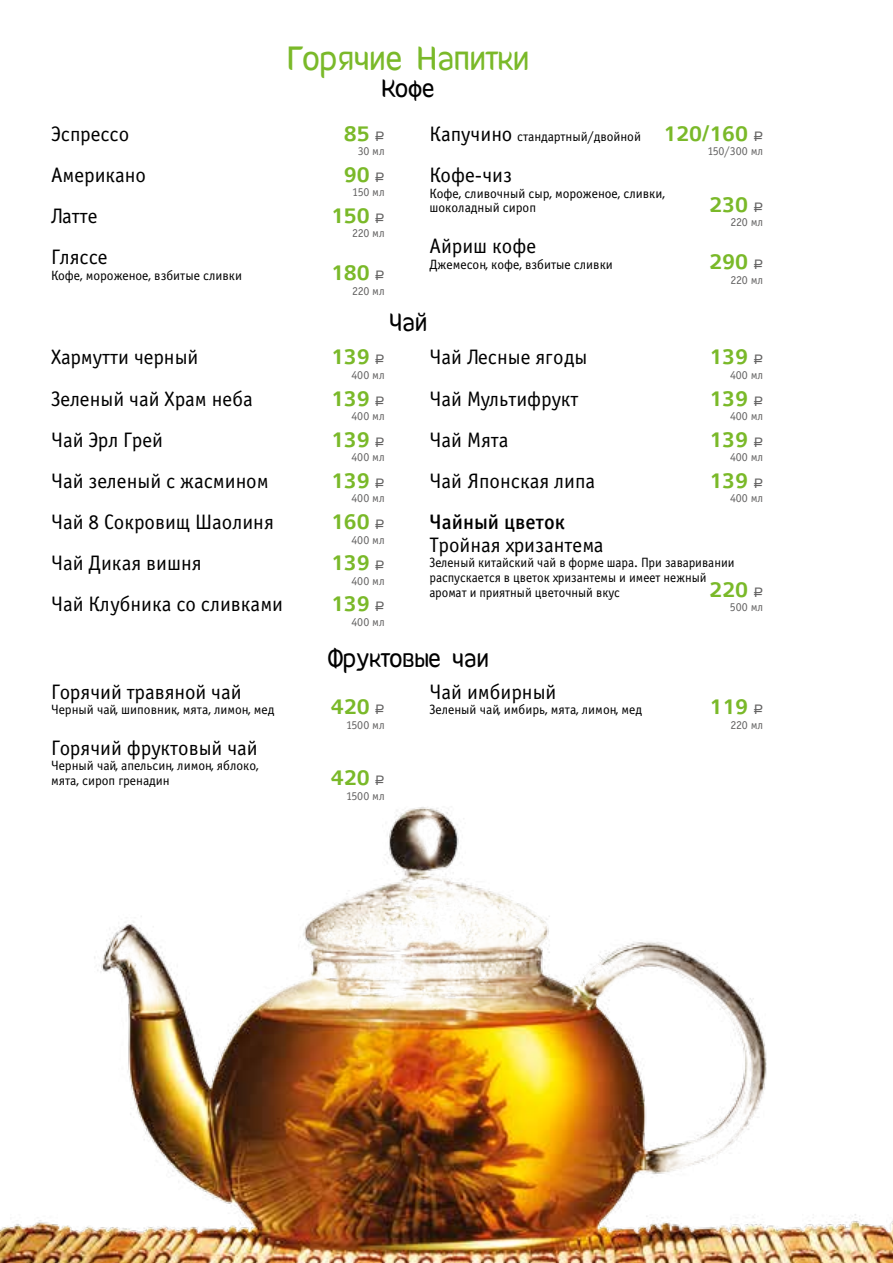
<style>
.page{position:relative;width:893px;height:1263px;background:#fff}
.page>*{position:absolute;margin:0;border:0;box-sizing:border-box;transform-origin:0 0}
.t1{font:36px "Giger";color:#7ab929}
.t2{font:27px "Giger";color:#000}
.t3{font:500 24px "Colaborate";color:#7ab929}
.t4{font:21px "Officina Sans Book C";color:#000}
.t5{font:21px "Officina Sans Medium C";color:#000}
.t6{font:13.5px/15px "Officina Sans Book C";color:#000}
.t7{font:12px "Officina Sans Book C";color:#646363}
.s1{font-family:"ALS Rubl";font-weight:400;font-size:13.5px;color:#646363}
.s2{font-size:21px}
.s3{font-family:"Colaborate";font-weight:500;font-size:24px;color:#7ab929}
.s4{font-family:"ALS Rubl";color:#646363}
</style>
<div class="page">
<img style="left:0;top:807px;width:893px;height:456px">
<h1 class="t1" style="left:287px;top:34px;width:244px">Горячие Напитки</h1>
<h2 class="t2" style="left:381px;top:71px;width:55px">Кофе</h2>
<h3 class="t4" style="left:51px;top:122px;width:80px">Эспрессо</h3>
<h3 class="t3" style="left:344px;top:120px;width:43px">85 <span class="s1">A</span></h3>
<p class="t7" style="left:358px;top:144px;width:29px">30 мл</p>
<h3 class="t4" style="left:51px;top:163px;width:96px">Американо</h3>
<h3 class="t3" style="left:344px;top:162px;width:43px">90 <span class="s1">A</span></h3>
<p class="t7" style="left:352px;top:185px;width:34px">150 мл</p>
<h3 class="t4" style="left:51px;top:204px;width:48px">Латте</h3>
<h3 class="t3" style="left:331px;top:203px;width:56px">150 <span class="s1">A</span></h3>
<p class="t7" style="left:352px;top:227px;width:34px">220 мл</p>
<h3 class="t4" style="left:51px;top:245px;width:58px">Гляссе</h3>
<p class="t6" style="left:51px;top:269px;width:193px">Кофе, мороженое, взбитые сливки</p>
<h3 class="t3" style="left:331px;top:260px;width:56px">180 <span class="s1">A</span></h3>
<p class="t7" style="left:352px;top:284px;width:34px">220 мл</p>
<p class="t6" style="left:429px;top:129px;width:335px"><span class="s2">Капучино</span> стандартный/двойной <span class="s3">120/160</span> <span class="s4">A</span></p>
<p class="t7" style="left:707px;top:144px;width:57px">150/300 мл</p>
<h3 class="t4" style="left:429px;top:163px;width:84px">Кофе-чиз</h3>
<p class="t6" style="left:429px;top:187px;width:237px;line-height:13.5px">Кофе, сливочный сыр, мороженое, сливки, шоколадный сироп</p>
<h3 class="t3" style="left:709px;top:192px;width:56px">230 <span class="s1">A</span></h3>
<p class="t7" style="left:730px;top:215px;width:34px">220 мл</p>
<h3 class="t4" style="left:429px;top:234px;width:108px">Айриш кофе</h3>
<p class="t6" style="left:429px;top:258px;width:185px">Джемесон, кофе, взбитые сливки</p>
<h3 class="t3" style="left:709px;top:249px;width:56px">290 <span class="s1">A</span></h3>
<p class="t7" style="left:730px;top:273px;width:34px">220 мл</p>
<h2 class="t2" style="left:389px;top:304px;width:39px">Чай</h2>
<h3 class="t4" style="left:51px;top:346px;width:149px">Хармутти черный</h3>
<h3 class="t3" style="left:331px;top:344px;width:56px">139 <span class="s1">A</span></h3>
<p class="t7" style="left:352px;top:368px;width:35px">400 мл</p>
<h3 class="t4" style="left:51px;top:387px;width:203px">Зеленый чай Храм неба</h3>
<h3 class="t3" style="left:331px;top:386px;width:56px">139 <span class="s1">A</span></h3>
<p class="t7" style="left:352px;top:409px;width:35px">400 мл</p>
<h3 class="t4" style="left:51px;top:428px;width:114px">Чай Эрл Грей</h3>
<h3 class="t3" style="left:331px;top:427px;width:56px">139 <span class="s1">A</span></h3>
<p class="t7" style="left:352px;top:451px;width:35px">400 мл</p>
<h3 class="t4" style="left:51px;top:469px;width:219px">Чай зеленый с жасмином</h3>
<h3 class="t3" style="left:331px;top:468px;width:56px">139 <span class="s1">A</span></h3>
<p class="t7" style="left:352px;top:492px;width:35px">400 мл</p>
<h3 class="t4" style="left:51px;top:511px;width:224px">Чай 8 Сокровищ Шаолиня</h3>
<h3 class="t3" style="left:331px;top:509px;width:56px">160 <span class="s1">A</span></h3>
<p class="t7" style="left:352px;top:533px;width:35px">400 мл</p>
<h3 class="t4" style="left:51px;top:552px;width:152px">Чай Дикая вишня</h3>
<h3 class="t3" style="left:331px;top:550px;width:56px">139 <span class="s1">A</span></h3>
<p class="t7" style="left:352px;top:574px;width:35px">400 мл</p>
<h3 class="t4" style="left:51px;top:593px;width:234px">Чай Клубника со сливками</h3>
<h3 class="t3" style="left:331px;top:591px;width:56px">139 <span class="s1">A</span></h3>
<p class="t7" style="left:352px;top:615px;width:35px">400 мл</p>
<h3 class="t4" style="left:429px;top:346px;width:159px">Чай Лесные ягоды</h3>
<h3 class="t3" style="left:709px;top:344px;width:56px">139 <span class="s1">A</span></h3>
<p class="t7" style="left:730px;top:368px;width:35px">400 мл</p>
<h3 class="t4" style="left:429px;top:387px;width:151px">Чай Мультифрукт</h3>
<h3 class="t3" style="left:709px;top:386px;width:56px">139 <span class="s1">A</span></h3>
<p class="t7" style="left:730px;top:409px;width:35px">400 мл</p>
<h3 class="t4" style="left:429px;top:428px;width:81px">Чай Мята</h3>
<h3 class="t3" style="left:709px;top:427px;width:56px">139 <span class="s1">A</span></h3>
<p class="t7" style="left:730px;top:451px;width:35px">400 мл</p>
<h3 class="t4" style="left:429px;top:469px;width:167px">Чай Японская липа</h3>
<h3 class="t3" style="left:709px;top:468px;width:56px">139 <span class="s1">A</span></h3>
<p class="t7" style="left:730px;top:492px;width:35px">400 мл</p>
<h3 class="t5" style="left:429px;top:510px;width:137px">Чайный цветок</h3>
<h3 class="t4" style="left:429px;top:533px;width:176px">Тройная хризантема</h3>
<p class="t6" style="left:429px;top:555px;width:307px">Зеленый китайский чай в форме шара. При заваривании распускается в цветок хризантемы и имеет нежный аромат и приятный цветочный вкус</p>
<h3 class="t3" style="left:709px;top:576px;width:56px">220 <span class="s1">A</span></h3>
<p class="t7" style="left:730px;top:600px;width:35px">500 мл</p>
<h2 class="t2" style="left:328px;top:640px;width:163px">Фруктовые чаи</h2>
<h3 class="t4" style="left:51px;top:681px;width:192px">Горячий травяной чай</h3>
<p class="t6" style="left:51px;top:702px;width:225px">Черный чай, шиповник, мята, лимон, мед</p>
<h3 class="t3" style="left:331px;top:694px;width:56px">420 <span class="s1">A</span></h3>
<p class="t7" style="left:346px;top:718px;width:40px">1500 мл</p>
<h3 class="t4" style="left:51px;top:737px;width:208px">Горячий фруктовый чай</h3>
<p class="t6" style="left:51px;top:758px;width:209px">Черный чай, апельсин, лимон, яблоко, мята, сироп гренадин</p>
<h3 class="t3" style="left:331px;top:765px;width:56px">420 <span class="s1">A</span></h3>
<p class="t7" style="left:346px;top:789px;width:40px">1500 мл</p>
<h3 class="t4" style="left:429px;top:681px;width:129px">Чай имбирный</h3>
<p class="t6" style="left:429px;top:702px;width:214px">Зеленый чай, имбирь, мята, лимон, мед</p>
<h3 class="t3" style="left:709px;top:694px;width:56px">119 <span class="s1">A</span></h3>
<p class="t7" style="left:730px;top:718px;width:34px">220 мл</p>
</div>
